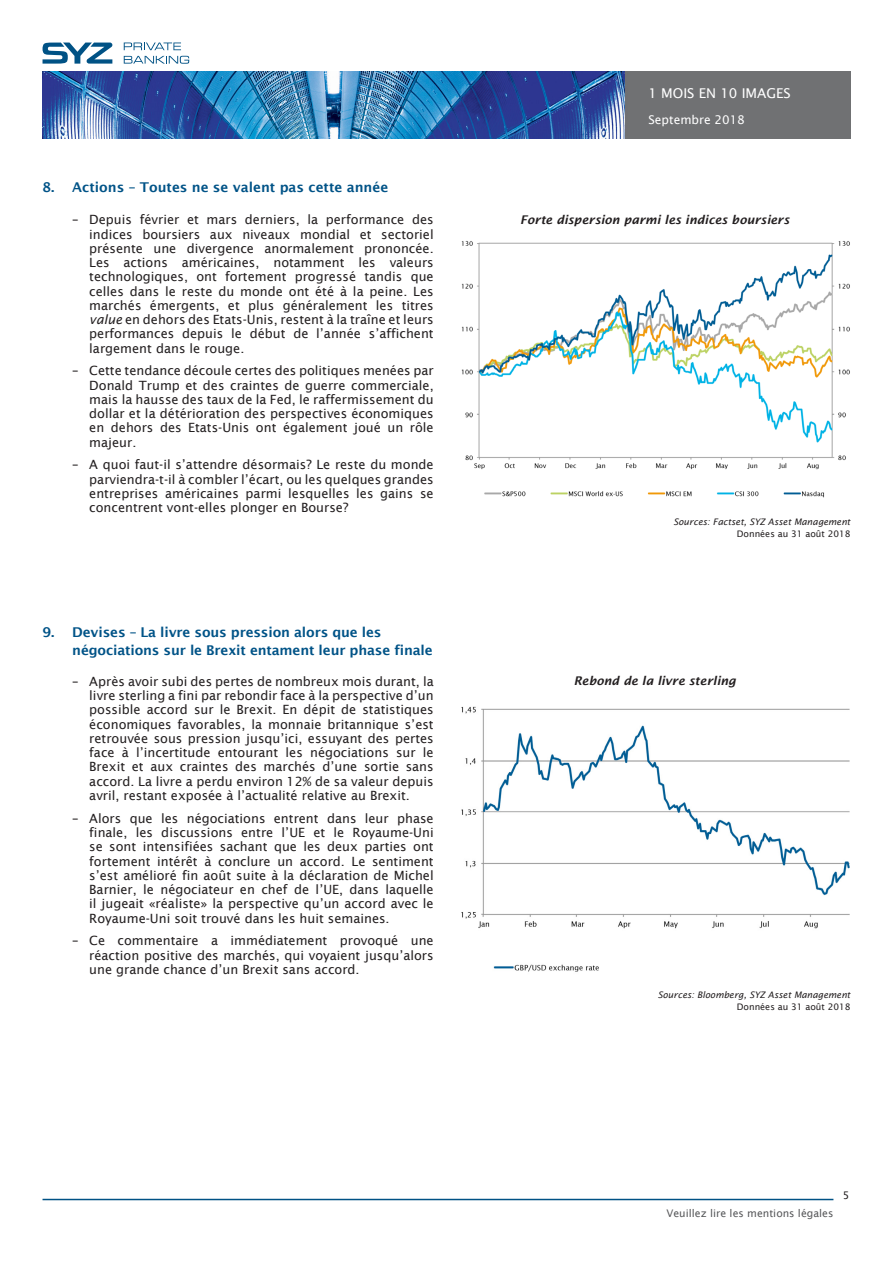
<style>
.page{position:relative;width:893px;height:1263px;background:#fff}
.page>*{position:absolute;margin:0;border:0;box-sizing:border-box;transform-origin:0 0}
.t1{font:600 13.5px/18px "Lucida Sans";letter-spacing:-.01em;color:#005387}
.t2{font:13.5px "Lucida Sans";color:#fff}
.t3{font:12.75px/14.2px "Lucida Sans";color:#231f20;text-align:justify}
.Graph_TITLES{font:italic 600 12px "Lucida Sans";color:#231f20}
.t4{font:12px "Lucida Sans";color:#fff}
.t5{font:10.5px "Lucida Sans";color:#57585a}
.t6{font:10.5px "Lucida Sans";color:#231f20}
.Source_data{font:italic 9px "Lucida Sans";color:#231f20}
.Source_data-2{font:9px "Lucida Sans";color:#231f20}
.s1{font-style:italic}
</style>
<div class="page">
<svg style="left:124px;top:43px;width:57px;height:7px"></svg>
<svg style="left:124px;top:56px;width:65px;height:8px"></svg>
<svg style="left:43px;top:43px;width:70px;height:21px"></svg>
<img style="left:43px;top:72px;width:807px;height:67px">
<hr style="left:43px;top:1199px;width:790px;height:1px;background:#005285">
<img style="left:461px;top:241px;width:389px;height:257px">
<img style="left:461px;top:706px;width:389px;height:266px">
<p class="t1" style="left:43px;top:178px;width:347px">8. Actions – Toutes ne se valent pas cette année</p>
<p class="t3" style="left:89px;top:213px;width:346px;text-indent:-17px">– Depuis février et mars derniers, la performance des indices boursiers aux niveaux mondial et sectoriel présente une divergence anormalement prononcée.<br>Les actions américaines, notamment les valeurs technologiques, ont fortement progressé tandis que celles dans le reste du monde ont été à la peine. Les marchés émergents, et plus généralement les titres <span class="s1">value</span> en dehors des Etats-Unis, restent à la traîne et leurs performances depuis le début de l’année s’affichent largement dans le rouge.</p>
<p class="t3" style="left:89px;top:364px;width:346px;text-indent:-17px">– Cette tendance découle certes des politiques menées par Donald Trump et des craintes de guerre commerciale, mais la hausse des taux de la Fed, le raffermissement du dollar et la détérioration des perspectives économiques en dehors des Etats-Unis ont également joué un rôle majeur.</p>
<p class="t3" style="left:89px;top:458px;width:346px;text-indent:-17px">– A quoi faut-il s’attendre désormais? Le reste du monde parviendra-t-il à combler l’écart, ou les quelques grandes entreprises américaines parmi lesquelles les gains se concentrent vont-elles plonger en Bourse?</p>
<p class="t1" style="left:72px;top:623px;width:362px;text-indent:-30px">9. Devises – La livre sous pression alors que les négociations sur le Brexit entament leur phase finale</p>
<p class="t3" style="left:89px;top:674px;width:346px;text-indent:-17px">– Après avoir subi des pertes de nombreux mois durant, la livre sterling a fini par rebondir face à la perspective d’un possible accord sur le Brexit. En dépit de statistiques économiques favorables, la monnaie britannique s’est retrouvée sous pression jusqu’ici, essuyant des pertes face à l’incertitude entourant les négociations sur le Brexit et aux craintes des marchés d’une sortie sans accord. La livre a perdu environ 12% de sa valeur depuis avril, restant exposée à l’actualité relative au Brexit.</p>
<p class="t3" style="left:89px;top:811px;width:346px;text-indent:-17px">– Alors que les négociations entrent dans leur phase finale, les discussions entre l’UE et le Royaume-Uni se sont intensifiées sachant que les deux parties ont fortement intérêt à conclure un accord. Le sentiment s’est amélioré fin août suite à la déclaration de Michel Barnier, le négociateur en chef de l’UE, dans laquelle il jugeait «réaliste» la perspective qu’un accord avec le Royaume-Uni soit trouvé dans les huit semaines.</p>
<p class="t3" style="left:89px;top:933px;width:346px;text-indent:-17px">– Ce commentaire a immédiatement provoqué une réaction positive des marchés, qui voyaient jusqu’alors une grande chance d’un Brexit sans accord.</p>
<p class="t2" style="left:648px;top:85px;width:144px">1 MOIS EN 10 IMAGES</p>
<p class="t4" style="left:648px;top:113px;width:98px">Septembre 2018</p>
<p class="Graph_TITLES" style="left:520px;top:213px;width:271px">Forte dispersion parmi les indices boursiers</p>
<p class="Source_data" style="left:674px;top:516px;width:178px">Sources: Factset, SYZ Asset Management</p>
<p class="Source_data-2" style="left:737px;top:528px;width:115px">Données au 31 août 2018</p>
<p class="Graph_TITLES" style="left:574px;top:674px;width:164px">Rebond de la livre sterling</p>
<p class="Source_data" style="left:658px;top:989px;width:194px">Sources: Bloomberg, SYZ Asset Management</p>
<p class="Source_data-2" style="left:737px;top:1001px;width:115px">Données au 31 août 2018</p>
<p class="t5" style="left:667px;top:1207px;width:168px">Veuillez lire les mentions légales</p>
<p class="t6" style="left:843px;top:1189px;width:8px">5</p>
</div>
